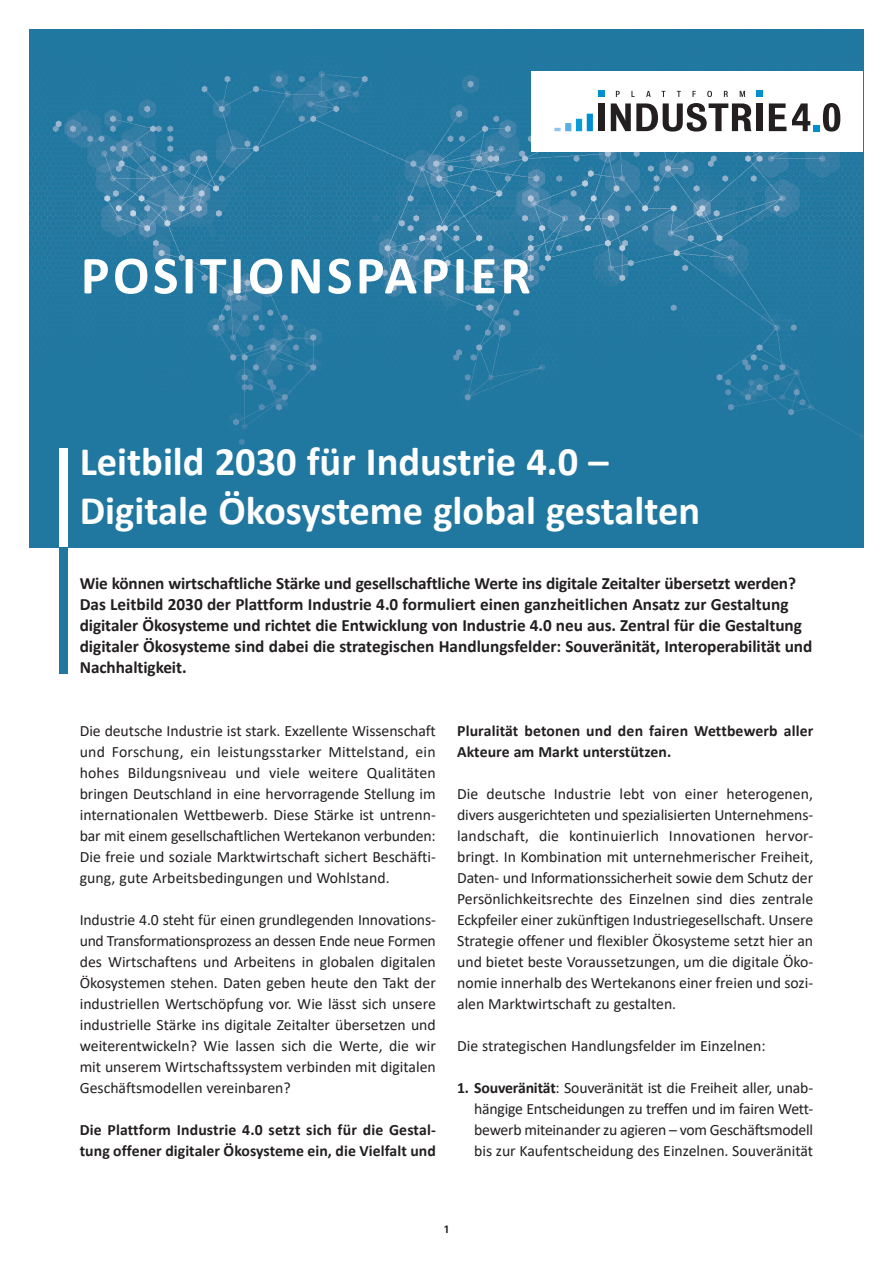
<style>
.page{position:relative;width:893px;height:1263px;background:#fff}
.page>*{position:absolute;margin:0;border:0;box-sizing:border-box;transform-origin:0 0}
.t1{font:700 54px "Calibri";letter-spacing:.065em;color:#fff}
.t2{font:700 40.5px/48.6px "Calibri";color:#fff}
.t3{font:700 17.25px/21px "Calibri";letter-spacing:-.005em;color:#231f20}
.t4{font:15.75px/21px "Calibri";color:#231f20;text-align:justify}
.t5{font:700 15.75px/21px "Calibri";letter-spacing:.005em;color:#231f20}
.t6{font:700 12px "Calibri";color:#231f20}
.s1{font-weight:700}
</style>
<div class="page">
<img style="left:30px;top:30px;width:833px;height:517px">
<div style="left:531px;top:71px;width:332px;height:81px;background:#fff"></div>
<div style="left:598px;top:103px;width:7px;height:28px;background:#231f20"></div>
<svg style="left:611px;top:103px;width:141px;height:29px"></svg>
<div style="left:756px;top:103px;width:7px;height:28px;background:#231f20"></div>
<svg style="left:769px;top:103px;width:17px;height:28px"></svg>
<div style="left:598px;top:91px;width:7px;height:6px;background:#008ed1"></div>
<div style="left:756px;top:91px;width:7px;height:6px;background:#008ed1"></div>
<svg style="left:792px;top:103px;width:48px;height:29px"></svg>
<svg style="left:616px;top:91px;width:4px;height:6px"></svg>
<svg style="left:631px;top:91px;width:4px;height:6px"></svg>
<svg style="left:646px;top:91px;width:5px;height:6px"></svg>
<svg style="left:677px;top:91px;width:4px;height:6px"></svg>
<svg style="left:692px;top:91px;width:4px;height:6px"></svg>
<svg style="left:707px;top:91px;width:5px;height:6px"></svg>
<svg style="left:724px;top:91px;width:4px;height:6px"></svg>
<svg style="left:740px;top:91px;width:5px;height:6px"></svg>
<div style="left:587px;top:114px;width:6px;height:17px;background:#008ed1"></div>
<div style="left:576px;top:119px;width:6px;height:12px;background:#0a9cd7"></div>
<div style="left:565px;top:123px;width:6px;height:8px;background:#59afdf"></div>
<svg style="left:554px;top:128px;width:7px;height:3px"></svg>
<div style="left:59px;top:448px;width:8px;height:100px;background:#fff"></div>
<div style="left:59px;top:547px;width:8px;height:126px;background:#2177a0"></div>
<h1 class="t1" style="left:81px;top:237px;width:452px">POSITIONSPAPIER</h1>
<h2 class="t2" style="left:80px;top:437px;width:622px">Leitbild 2030 für Industrie 4.0 –<br>Digitale Ökosysteme global gestalten</h2>
<p class="t3" style="left:80px;top:573px;width:734px">Wie können wirtschaftliche Stärke und gesellschaftliche Werte ins digitale Zeitalter übersetzt werden?<br>Das Leitbild 2030 der Plattform Industrie 4.0 formuliert einen ganzheitlichen Ansatz zur Gestaltung digitaler Ökosysteme und richtet die Entwicklung von Industrie 4.0 neu aus. Zentral für die Gestaltung digitaler Ökosysteme sind dabei die strategischen Handlungsfelder: Souveränität, Interoperabilität und Nachhaltigkeit.</p>
<p class="t4" style="left:80px;top:720px;width:358px">Die deutsche Industrie ist stark. Exzellente Wissenschaft und Forschung, ein leistungsstarker Mittelstand, ein hohes Bildungsniveau und viele weitere Qualitäten bringen Deutschland in eine hervorragende Stellung im internationalen Wettbewerb. Diese Stärke ist untrenn&shy;bar mit einem gesellschaftlichen Wertekanon verbunden:<br>Die freie und soziale Marktwirtschaft sichert Beschäfti&shy;gung, gute Arbeitsbedingungen und Wohlstand.</p>
<p class="t4" style="left:80px;top:909px;width:358px">Industrie 4.0 steht für einen grundlegenden Innovations&shy;und Transformationsprozess an dessen Ende neue Formen des Wirtschaftens und Arbeitens in globalen digitalen Ökosystemen stehen. Daten geben heute den Takt der industriellen Wertschöpfung vor. Wie lässt sich unsere industrielle Stärke ins digitale Zeitalter übersetzen und weiterentwickeln? Wie lassen sich die Werte, die wir mit unserem Wirtschaftssystem verbinden mit digitalen Geschäftsmodellen vereinbaren?</p>
<p class="t5" style="left:80px;top:1119px;width:358px">Die Plattform Industrie 4.0 setzt sich für die Gestal&shy;tung offener digitaler Ökosysteme ein, die Vielfalt und</p>
<p class="t5" style="left:457px;top:720px;width:358px">Pluralität betonen und den fairen Wettbewerb aller<br>Akteure am Markt unterstützen.</p>
<p class="t4" style="left:457px;top:783px;width:358px">Die deutsche Industrie lebt von einer heterogenen, divers ausgerichteten und spezialisierten Unternehmens&shy;landschaft, die kontinuierlich Innovationen hervor&shy;bringt. In Kombination mit unternehmerischer Freiheit, Daten- und Informationssicherheit sowie dem Schutz der Persönlichkeitsrechte des Einzelnen sind dies zentrale Eckpfeiler einer zukünftigen Industriegesellschaft. Unsere Strategie offener und flexibler Ökosysteme setzt hier an und bietet beste Voraussetzungen, um die digitale Öko&shy;nomie innerhalb des Wertekanons einer freien und sozi&shy;alen Marktwirtschaft zu gestalten.</p>
<p class="t4" style="left:457px;top:1035px;width:310px">Die strategischen Handlungsfelder im Einzelnen:</p>
<p class="t4" style="left:474px;top:1077px;width:341px;text-indent:-17px"><span class="s1">1. Souveränität</span>: Souveränität ist die Freiheit aller, unab&shy;hängige Entscheidungen zu treffen und im fairen Wett&shy;bewerb miteinander zu agieren – vom Geschäftsmodell bis zur Kaufentscheidung des Einzelnen. Souveränität</p>
<p class="t6" style="left:444px;top:1221px;width:6px">1</p>
</div>
